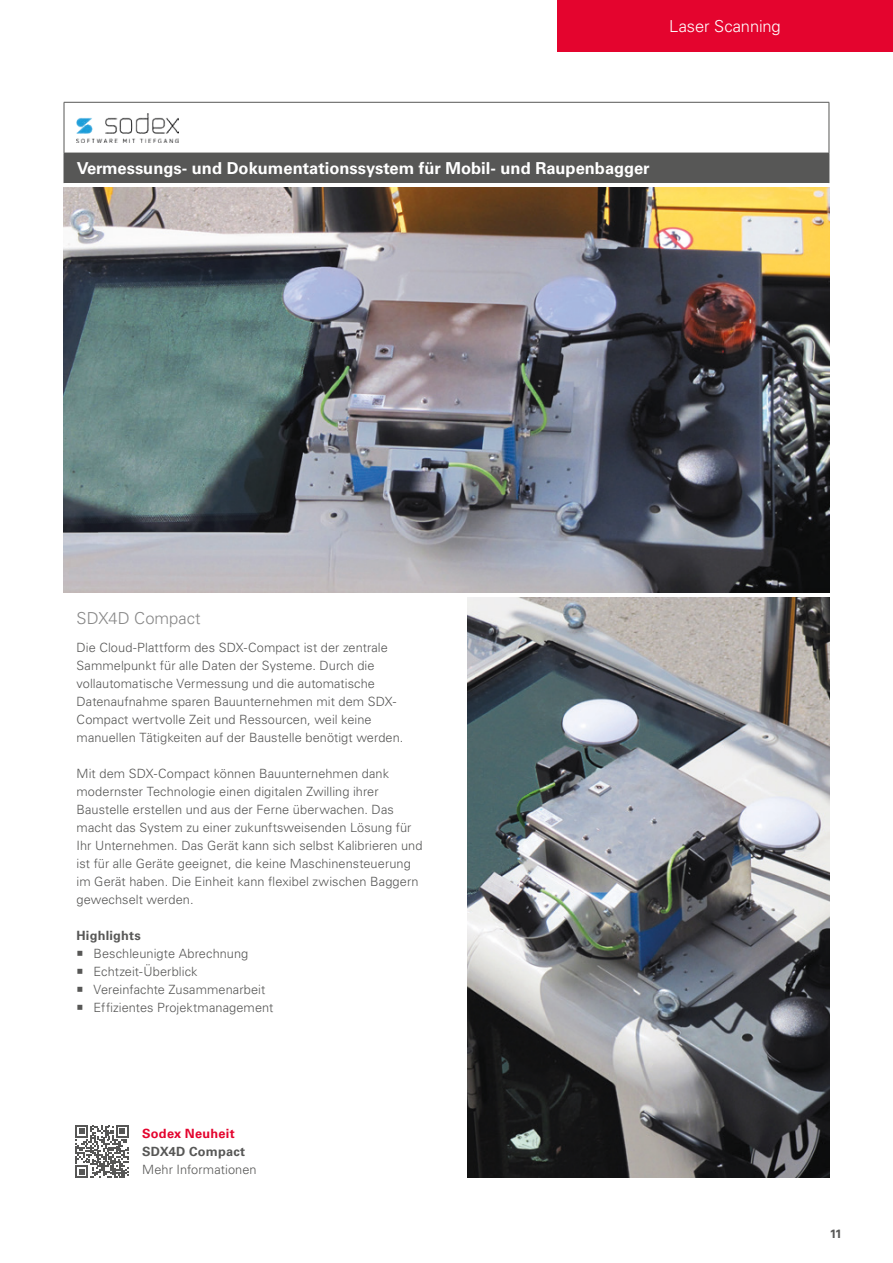
<style>
.page{position:relative;width:893px;height:1263px;background:#fff}
.page>*{position:absolute;margin:0;border:0;box-sizing:border-box;transform-origin:0 0}
.t1{font:700 16.5px "Univers LT Std";color:#fff}
.t2{font:300 16.5px "Univers LT Std";letter-spacing:-.005em;color:#fff}
.t3{font:300 16.5px "Univers LT Std";letter-spacing:.005em;color:#888}
.t4{font:300 12.75px/18px "Univers LT Std";letter-spacing:.005em;color:#575756}
.t5{font:700 12.75px "Univers LT Std";letter-spacing:.015em;color:#575756}
.t6{font:700 12.75px "Univers LT Std";letter-spacing:.02em;color:#e4042e}
.t7{font:700 12px "Univers LT Std";color:#575756}
</style>
<div class="page">
<div style="left:557px;top:0;width:336px;height:52px;background:#e4042e"></div>
<div style="left:64px;top:153px;width:765px;height:30px;background:#575756"></div>
<hr style="left:64px;top:102px;width:765px;height:1px;background:#575756">
<hr style="left:64px;top:102px;width:1px;height:51px;background:#575756">
<hr style="left:829px;top:102px;width:1px;height:51px;background:#575756">
<hr style="left:829px;top:153px;width:1px;height:30px;background:#575756">
<img style="left:77px;top:113px;width:102px;height:30px">
<img style="left:64px;top:187px;width:765px;height:406px">
<img style="left:468px;top:597px;width:361px;height:581px">
<svg style="left:75px;top:1125px;width:54px;height:53px"></svg>
<p class="t2" style="left:669px;top:16px;width:113px">Laser Scanning</p>
<p class="t1" style="left:77px;top:159px;width:574px">Vermessungs- und Dokumentationssystem für Mobil- und Raupenbagger</p>
<p class="t3" style="left:77px;top:609px;width:125px">SDX4D Compact</p>
<p class="t4" style="left:77px;top:639px;width:328px">Die Cloud-Plattform des SDX-Compact ist der zentrale Sammelpunkt für alle Daten der Systeme. Durch die vollautomatische Vermessung und die automatische Datenaufnahme sparen Bauunternehmen mit dem SDX-Compact wertvolle Zeit und Ressourcen, weil keine manuellen Tätigkeiten auf der Baustelle benötigt werden.</p>
<p class="t4" style="left:77px;top:765px;width:348px">Mit dem SDX-Compact können Bauunternehmen dank modernster Technologie einen digitalen Zwilling ihrer Baustelle erstellen und aus der Ferne überwachen. Das macht das System zu einer zukunftsweisenden Lösung für Ihr Unternehmen. Das Gerät kann sich selbst Kalibrieren und ist für alle Geräte geeignet, die keine Maschinensteuerung im Gerät haben. Die Einheit kann flexibel zwischen Baggern gewechselt werden.</p>
<p class="t5" style="left:77px;top:929px;width:66px">Highlights</p>
<p class="t4" style="left:77px;top:945px;width:173px">○ Beschleunigte Abrechnung</p>
<p class="t4" style="left:77px;top:963px;width:122px">○ Echtzeit-Überblick</p>
<p class="t4" style="left:77px;top:981px;width:190px">○ Vereinfachte Zusammenarbeit</p>
<p class="t4" style="left:77px;top:999px;width:198px">○ Effizientes Projektmanagement</p>
<p class="t6" style="left:142px;top:1126px;width:94px">Sodex Neuheit</p>
<p class="t5" style="left:142px;top:1144px;width:105px">SDX4D Compact</p>
<p class="t4" style="left:142px;top:1161px;width:116px">Mehr Informationen</p>
<p class="t7" style="left:830px;top:1227px;width:14px">11</p>
</div>
